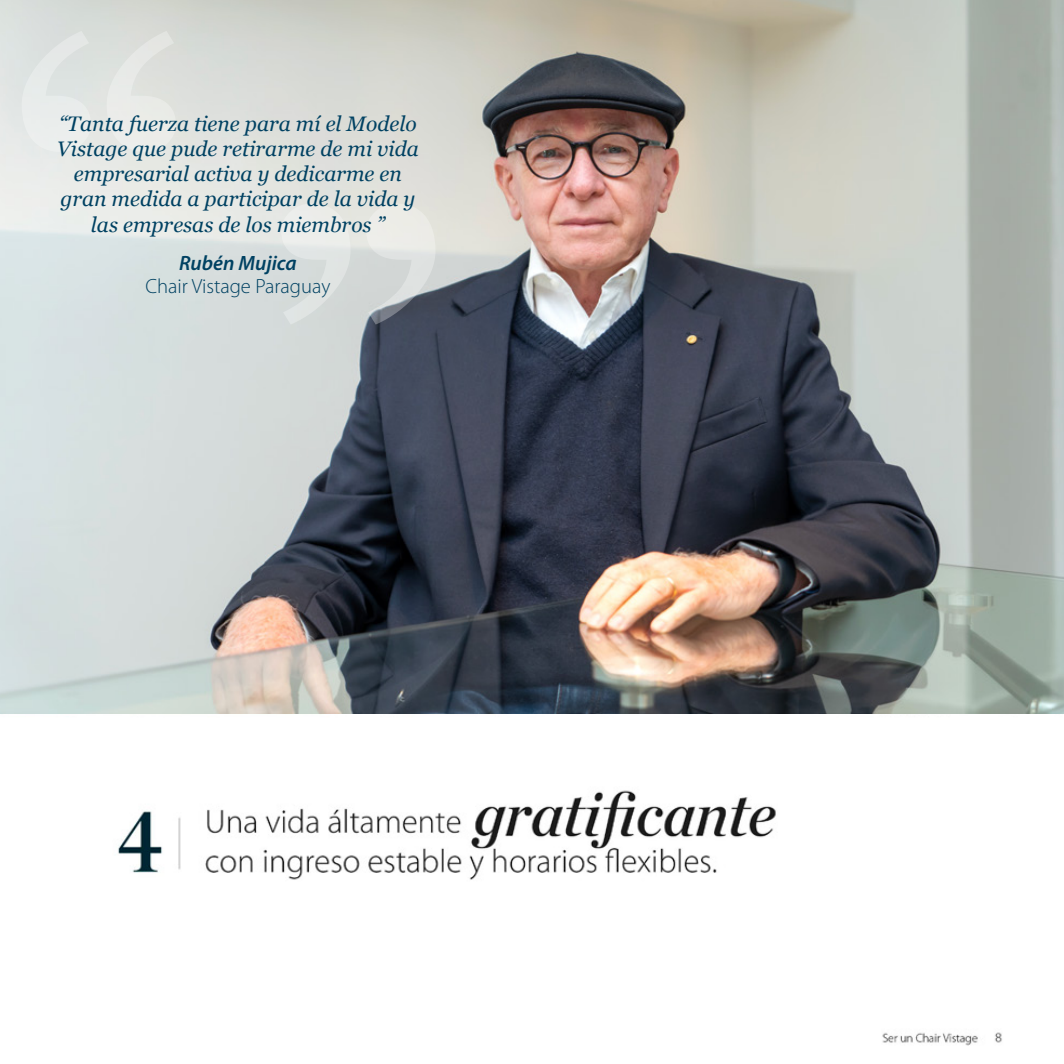
<style>
.page{position:relative;width:1064px;height:1064px;background:#fff}
.page>*{position:absolute;margin:0;border:0;box-sizing:border-box;transform-origin:0 0}
.t1{font:italic 21px/25.2px "Georgia";color:#004162;text-align:center}
.t2{font:italic 600 20.7px "Myriad Pro";color:#004162}
.t3{font:300 20.55px "Myriad Pro";color:#004162}
</style>
<div class="page">
<img style="left:0;top:713px;width:1063px;height:333px">
<img style="left:0;top:0;width:1063px;height:713px">
<svg style="left:22px;top:31px;width:154px;height:121px;background:#e3e6e3"></svg>
<svg style="left:281px;top:203px;width:154px;height:121px;background:#d3d6d5"></svg>
<p class="t1" style="left:57px;top:110px;width:363px">“Tanta fuerza tiene para mí el Modelo Vistage que pude retirarme de mi vida empresarial activa y dedicarme en gran medida a participar de la vida y las empresas de los miembros ”</p>
<p class="t2" style="left:179px;top:250px;width:119px">Rubén Mujica</p>
<p class="t3" style="left:145px;top:274px;width:186px">Chair Vistage Paraguay</p>
</div>
